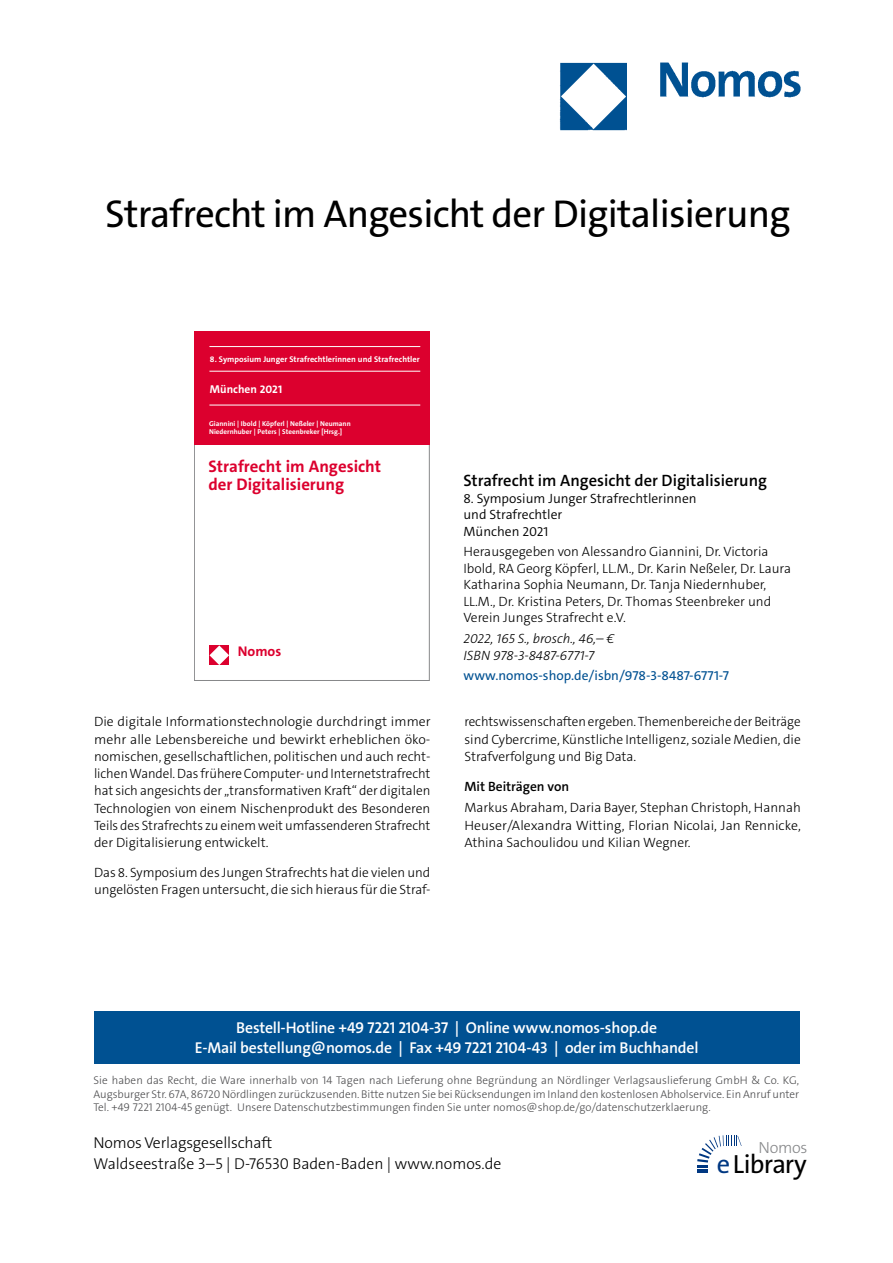
<style>
.page{position:relative;width:893px;height:1263px;background:#fff}
.page>*{position:absolute;margin:0;border:0;box-sizing:border-box;transform-origin:0 0}
.t1{font:39px "The Sans Os F";letter-spacing:-.02em;color:#000}
.t2{font:26.4px "The Sans Os F";letter-spacing:-.03em;color:#000}
.t3{font:700 16.8px/17.9px "The Sans C5";color:#dc002e}
.t4{font:600 16.5px "The Sans C5";color:#000}
.t5{font:300 16.2px "The Sans Os F";letter-spacing:-.02em;color:#87888a}
.t6{font:600 15.75px/21px "The Sans Os F";letter-spacing:-.01em;color:#fff;text-align:center}
.t7{font:300 15.75px/21px "The Sans Os F";color:#000}
.t8{font:700 14.1px "The Sans C5";color:#dc002e}
.t9{font:300 13.5px/17.2px "The Sans C5";color:#000;text-align:justify}
.t10{font:300 13.5px/16.5px "The Sans C5";color:#000}
.t11{font:italic 300 13.5px/16.5px "The Sans C5";color:#000}
.t12{font:13.5px "The Sans C5";color:#005192}
.t13{font:600 13.5px "The Sans C5";color:#000}
.t14{font:700 11.4px "The Sans C5";color:#fff}
.t15{font:300 11.25px/13.5px "The Sans Os F";color:#4b4b4d;text-align:justify}
.t16{font:700 8.4px "The Sans C5";color:#fff}
.t17{font:700 7.05px/8.4px "The Sans C5";color:#fff}
.s1{color:#003882}
</style>
<div class="page">
<img style="left:559px;top:62px;width:242px;height:69px">
<div style="left:94px;top:1011px;width:705px;height:52px;background:#005192"></div>
<svg style="left:697px;top:1135px;width:45px;height:38px"></svg>
<div style="left:194px;top:331px;width:236px;height:113px;background:#dc002e"></div>
<hr style="left:209px;top:371px;width:211px;height:1px;background:#fff">
<hr style="left:209px;top:346px;width:211px;height:1px;background:#fff">
<hr style="left:209px;top:405px;width:211px;height:1px;background:#fff">
<svg style="left:209px;top:645px;width:20px;height:20px"></svg>
<h1 class="t1" style="left:105px;top:199px;width:687px">Strafrecht im Angesicht der Digitalisierung</h1>
<p class="t16" style="left:210px;top:353px;width:211px">8. Symposium Junger Strafrechtlerinnen und Strafrechtler</p>
<p class="t14" style="left:210px;top:382px;width:74px">München 2021</p>
<p class="t17" style="left:209px;top:419px;width:143px">Giannini | Ibold | Köpferl | Neßeler | Neumann<br>Niedernhuber | Peters | Steenbreker [Hrsg.]</p>
<p class="t3" style="left:208px;top:457px;width:174px">Strafrecht im Angesicht der Digitalisierung</p>
<p class="t8" style="left:238px;top:642px;width:45px">Nomos</p>
<p class="t9" style="left:94px;top:713px;width:338px">Die digitale Informationstechnologie durchdringt immer mehr alle Lebensbereiche und bewirkt erheblichen öko&shy;nomischen, gesellschaftlichen, politischen und auch recht&shy;lichen Wandel. Das frühere Computer- und Internetstrafrecht hat sich angesichts der „transformativen Kraft“ der digitalen Technologien von einem Nischenprodukt des Besonderen Teils des Strafrechts zu einem weit umfassenderen Strafrecht der Digitalisierung entwickelt.</p>
<p class="t9" style="left:94px;top:864px;width:338px">Das 8. Symposium des Jungen Strafrechts hat die vielen und ungelösten Fragen untersucht, die sich hieraus für die Straf-</p>
<p class="t4" style="left:463px;top:470px;width:305px">Strafrecht im Angesicht der Digitalisierung</p>
<p class="t10" style="left:463px;top:490px;width:235px">8. Symposium Junger Strafrechtlerinnen und Strafrechtler<br>München 2021</p>
<p class="t9" style="left:463px;top:544px;width:329px;line-height:16.5px;text-align:left">Herausgegeben von Alessandro Giannini, Dr. Victoria Ibold, RA Georg Köpferl, LL.M., Dr. Karin Neßeler, Dr. Laura Katharina Sophia Neumann, Dr. Tanja Niedernhuber, LL.M., Dr. Kristina Peters, Dr. Thomas Steenbreker und Verein Junges Strafrecht e.V.</p>
<p class="t11" style="left:463px;top:630px;width:152px">2022, 165 S., brosch., 46,– €<br>ISBN 978-3-8487-6771-7</p>
<p class="t12" style="left:463px;top:667px;width:267px">www.nomos-shop.de/isbn/978-3-8487-6771-7</p>
<p class="t9" style="left:464px;top:713px;width:338px">rechtswissenschaften ergeben. Themenbereiche der Beiträge sind Cybercrime, Künstliche Intelligenz, soziale Medien, die Strafverfolgung und Big Data.</p>
<p class="t13" style="left:464px;top:777px;width:106px">Mit Beiträgen von</p>
<p class="t9" style="left:464px;top:799px;width:338px">Markus Abraham, Daria Bayer, Stephan Christoph, Hannah Heuser/Alexandra Witting, Florian Nicolai, Jan Rennicke, Athina Sachoulidou und Kilian Wegner.</p>
<p class="t6" style="left:195px;top:1017px;width:505px">Bestell-Hotline +49 7221 2104-37 | Online www.nomos-shop.de<br>E-Mail bestellung@nomos.de | Fax +49 7221 2104-43 | oder im Buchhandel</p>
<p class="t15" style="left:94px;top:1074px;width:707px">Sie haben das Recht, die Ware innerhalb von 14 Tagen nach Lieferung ohne Begründung an Nördlinger Verlagsauslieferung GmbH &amp; Co. KG, Augsburger Str. 67A, 86720 Nördlingen zurückzusenden. Bitte nutzen Sie bei Rücksendungen im Inland den kostenlosen Abholservice. Ein Anruf unter Tel. +49 7221 2104-45 genügt. Unsere Datenschutzbestimmungen finden Sie unter nomos@shop.de/go/datenschutzerklaerung.</p>
<p class="t7" style="left:94px;top:1133px;width:409px">Nomos Verlagsgesellschaft<br>Waldseestraße 3–5 | D-76530 Baden-Baden | www.nomos.de</p>
<p class="t5" style="left:758px;top:1137px;width:51px">Nomos</p>
<h2 class="t2" style="left:717px;top:1153px;width:91px"><span class="s1">e</span>Library</h2>
</div>
